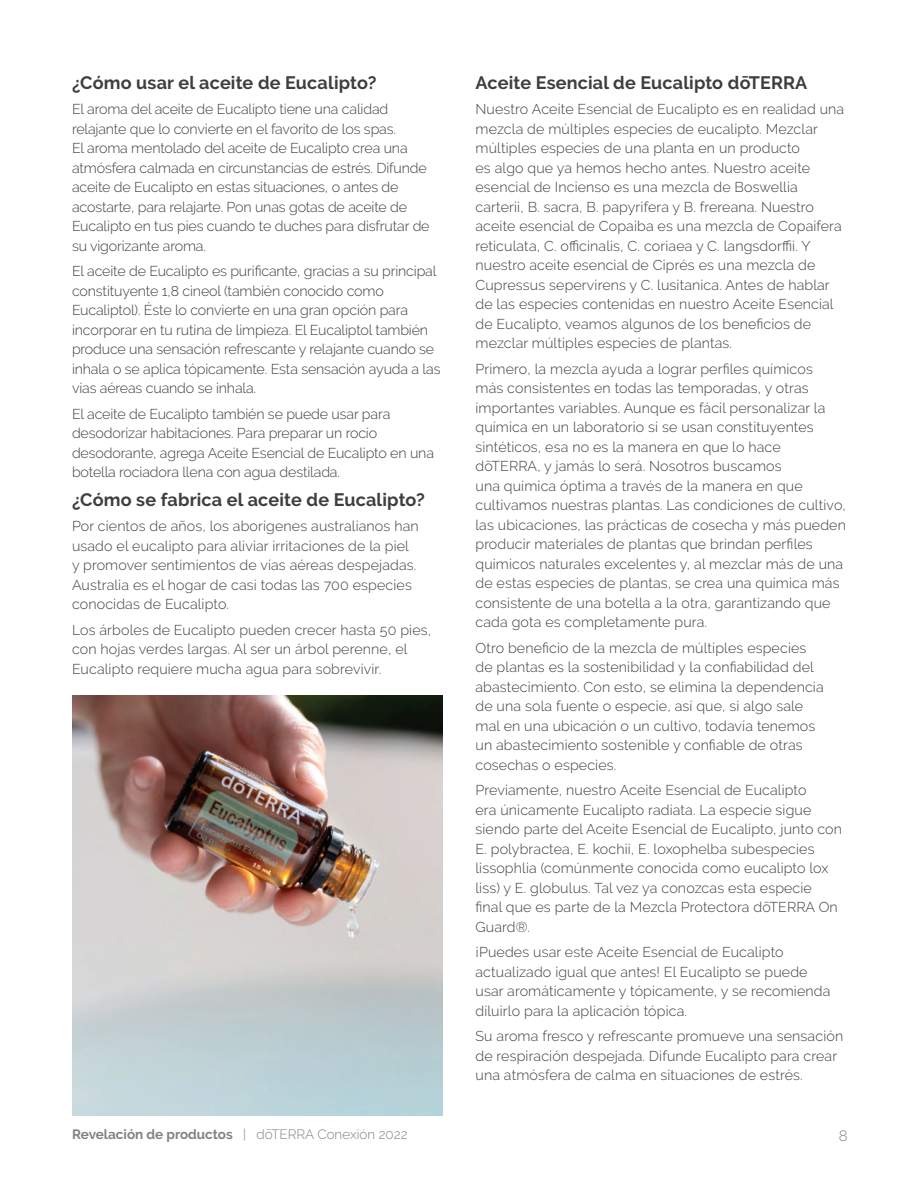
<style>
.page{position:relative;width:918px;height:1188px;background:#fff}
.page>*{position:absolute;margin:0;border:0;box-sizing:border-box;transform-origin:0 0}
.t1{font:700 18px "Raleway";letter-spacing:.01em;color:#3e3e3f}
.t2{font:300 15px "Raleway";color:#808285}
.t3{font:300 14.25px/19.5px "Raleway";letter-spacing:.01em;color:#3e3e3f}
.t4{font:300 14.25px/19.5px "Raleway";letter-spacing:-.01em;color:#3e3e3f}
.t5{font:700 13.5px "Raleway";color:#808285}
.s1{font-weight:300}
</style>
<div class="page">
<img style="left:72px;top:695px;width:370px;height:421px">
<p class="t1" style="left:72px;top:72px;width:306px">¿Cómo usar el aceite de Eucalipto?</p>
<p class="t4" style="left:72px;top:100px;width:359px">El aroma del aceite de Eucalipto tiene una calidad relajante que lo convierte en el favorito de los spas.<br>El aroma mentolado del aceite de Eucalipto crea una atmósfera calmada en circunstancias de estrés. Difunde aceite de Eucalipto en estas situaciones, o antes de acostarte, para relajarte. Pon unas gotas de aceite de Eucalipto en tus pies cuando te duches para disfrutar de su vigorizante aroma.</p>
<p class="t4" style="left:72px;top:262px;width:370px">El aceite de Eucalipto es purificante, gracias a su principal constituyente 1,8 cineol (también conocido como Eucaliptol). Éste lo convierte en una gran opción para incorporar en tu rutina de limpieza. El Eucaliptol también produce una sensación refrescante y relajante cuando se inhala o se aplica tópicamente. Esta sensación ayuda a las vías aéreas cuando se inhala.</p>
<p class="t4" style="left:72px;top:404px;width:364px">El aceite de Eucalipto también se puede usar para desodorizar habitaciones. Para preparar un rocío desodorante, agrega Aceite Esencial de Eucalipto en una botella rociadora llena con agua destilada.</p>
<p class="t1" style="left:72px;top:489px;width:355px">¿Cómo se fabrica el aceite de Eucalipto?</p>
<p class="t3" style="left:72px;top:517px;width:348px">Por cientos de años, los aborígenes australianos han usado el eucalipto para aliviar irritaciones de la piel y promover sentimientos de vías aéreas despejadas.<br>Australia es el hogar de casi todas las 700 especies conocidas de Eucalipto.</p>
<p class="t3" style="left:72px;top:620px;width:361px">Los árboles de Eucalipto pueden crecer hasta 50 pies, con hojas verdes largas. Al ser un árbol perenne, el<br>Eucalipto requiere mucha agua para sobrevivir.</p>
<p class="t1" style="left:476px;top:72px;width:333px">Aceite Esencial de Eucalipto dōTERRA</p>
<p class="t3" style="left:476px;top:100px;width:370px">Nuestro Aceite Esencial de Eucalipto es en realidad una mezcla de múltiples especies de eucalipto. Mezclar múltiples especies de una planta en un producto<br>es algo que ya hemos hecho antes. Nuestro aceite esencial de Incienso es una mezcla de Boswellia carterii, B. sacra, B. papyrifera y B. frereana. Nuestro aceite esencial de Copaiba es una mezcla de Copaifera reticulata, C. officinalis, C. coriaea y C. langsdorffii. Y nuestro aceite esencial de Ciprés es una mezcla de Cupressus sepervirens y C. lusitanica. Antes de hablar de las especies contenidas en nuestro Aceite Esencial de Eucalipto, veamos algunos de los beneficios de mezclar múltiples especies de plantas.</p>
<p class="t3" style="left:476px;top:359px;width:372px">Primero, la mezcla ayuda a lograr perfiles químicos<br>más consistentes en todas las temporadas, y otras importantes variables. Aunque es fácil personalizar la química en un laboratorio si se usan constituyentes sintéticos, esa no es la manera en que lo hace dōTERRA, y jamás lo será. Nosotros buscamos<br>una química óptima a través de la manera en que cultivamos nuestras plantas. Las condiciones de cultivo, las ubicaciones, las prácticas de cosecha y más pueden producir materiales de plantas que brindan perfiles químicos naturales excelentes y, al mezclar más de una de estas especies de plantas, se crea una química más consistente de una botella a la otra, garantizando que cada gota es completamente pura.</p>
<p class="t3" style="left:476px;top:638px;width:350px">Otro beneficio de la mezcla de múltiples especies de plantas es la sostenibilidad y la confiabilidad del abastecimiento. Con esto, se elimina la dependencia de una sola fuente o especie, así que, si algo sale mal en una ubicación o un cultivo, todavía tenemos un abastecimiento sostenible y confiable de otras cosechas o especies.</p>
<p class="t3" style="left:476px;top:780px;width:368px">Previamente, nuestro Aceite Esencial de Eucalipto<br>era únicamente Eucalipto radiata. La especie sigue siendo parte del Aceite Esencial de Eucalipto, junto con E. polybractea, E. kochii, E. loxophelba subespecies lissophlia (comúnmente conocida como eucalipto lox liss) y E. globulus. Tal vez ya conozcas esta especie final que es parte de la Mezcla Protectora dōTERRA On Guard®.</p>
<p class="t3" style="left:476px;top:942px;width:356px">¡Puedes usar este Aceite Esencial de Eucalipto actualizado igual que antes! El Eucalipto se puede usar aromáticamente y tópicamente, y se recomienda diluirlo para la aplicación tópica.</p>
<p class="t3" style="left:476px;top:1026px;width:369px">Su aroma fresco y refrescante promueve una sensación de respiración despejada. Difunde Eucalipto para crear una atmósfera de calma en situaciones de estrés.</p>
<p class="t5" style="left:72px;top:1127px;width:337px">Revelación de productos <span class="s1">| dōTERRA Conexión 2022</span></p>
<p class="t2" style="left:839px;top:1127px;width:10px">8</p>
</div>
